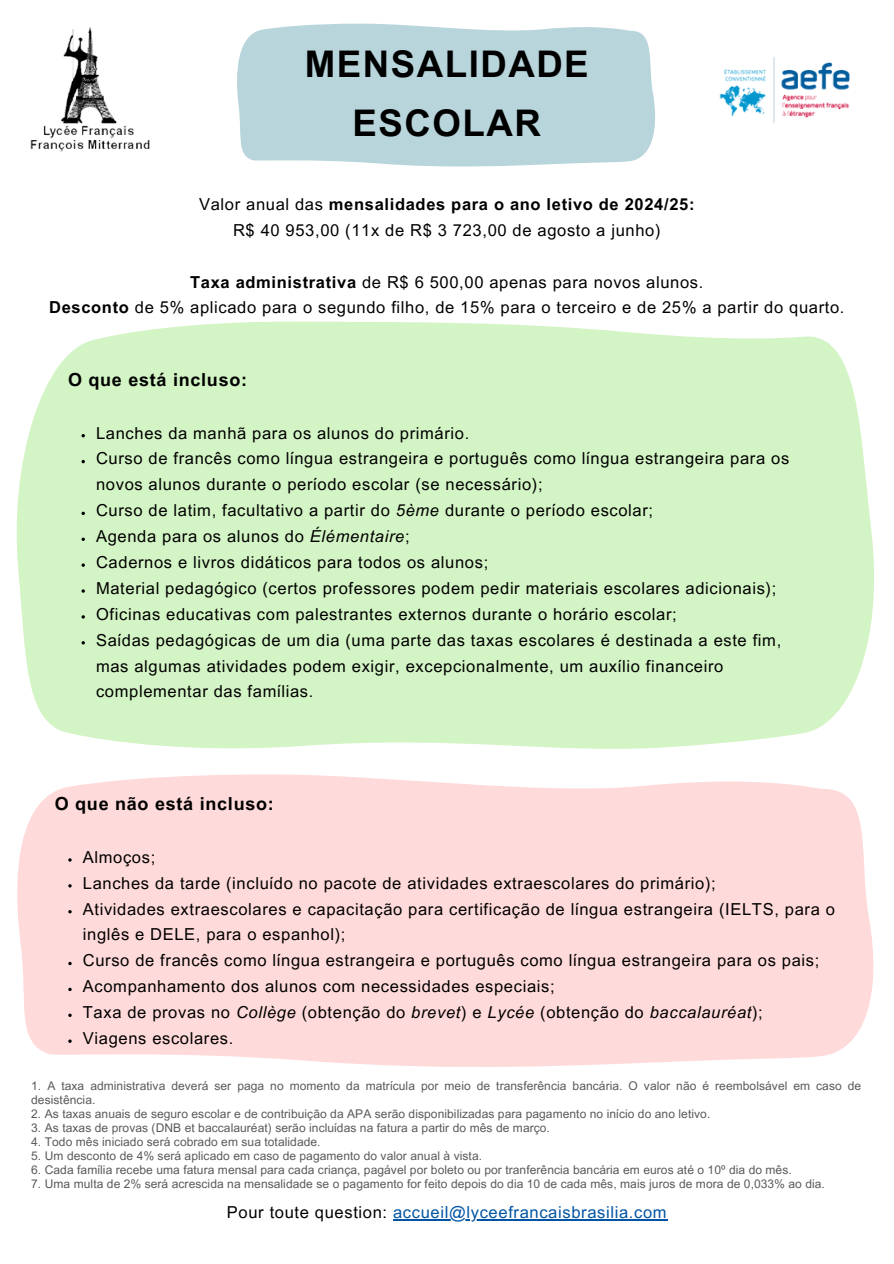
<style>
.page{position:relative;width:894px;height:1264px;background:#fff}
.page>*{position:absolute;margin:0;border:0;box-sizing:border-box;transform-origin:0 0}
.t1{font:700 36.75px/58.9px "Arial MT Pro";letter-spacing:.04em;color:#000;text-align:center}
.t2{font:700 18px "Arial MT Pro";letter-spacing:.04em;color:#000}
.t3{font:16.5px/25.8px "Arial MT Pro";letter-spacing:.04em;color:#000}
.t4{font:16.5px "Arial MT Pro";letter-spacing:.04em;color:#0054a3}
.t5{font:12px/14px "Arial MT Pro";letter-spacing:.005em;color:#595959}
.s1{font-weight:700}
.s2{font-style:italic}
.s3{color:#000}
</style>
<div class="page">
<div style="left:16px;top:321px;width:858px;height:428px;background:#d3f4c4"></div>
<svg style="left:17px;top:774px;width:857px;height:293px;background:#ffdcdc"></svg>
<svg style="left:237px;top:23px;width:418px;height:144px;background:#bcd8dd"></svg>
<svg style="left:81px;top:434px;width:4px;height:3px"></svg>
<svg style="left:81px;top:460px;width:4px;height:3px"></svg>
<svg style="left:81px;top:511px;width:4px;height:4px"></svg>
<svg style="left:81px;top:537px;width:4px;height:4px"></svg>
<svg style="left:81px;top:563px;width:4px;height:4px"></svg>
<svg style="left:81px;top:589px;width:4px;height:3px"></svg>
<svg style="left:81px;top:615px;width:4px;height:3px"></svg>
<svg style="left:81px;top:641px;width:4px;height:3px"></svg>
<svg style="left:68px;top:858px;width:4px;height:3px"></svg>
<svg style="left:68px;top:884px;width:4px;height:3px"></svg>
<svg style="left:68px;top:910px;width:4px;height:3px"></svg>
<svg style="left:68px;top:961px;width:4px;height:4px"></svg>
<svg style="left:68px;top:987px;width:4px;height:4px"></svg>
<svg style="left:68px;top:1013px;width:4px;height:3px"></svg>
<svg style="left:68px;top:1039px;width:4px;height:3px"></svg>
<hr style="left:393px;top:1219px;width:274px;height:1px;background:#0054a3">
<img style="left:30px;top:27px;width:120px;height:125px">
<img style="left:719px;top:57px;width:131px;height:66px">
<p class="t1" style="left:305px;top:39px;width:285px">MENSALIDADE<br>ESCOLAR</p>
<p class="t3" style="left:199px;top:193px;width:496px;text-align:center">Valor anual das <span class="s1">mensalidades para o ano letivo de 2024/25:<br></span>R$ 40 953,00 (11x de R$ 3 723,00 de agosto a junho)</p>
<p class="t3" style="left:49px;top:271px;width:796px;text-align:center"><span class="s1">Taxa administrativa</span> de R$ 6 500,00 apenas para novos alunos.<br><span class="s1">Desconto</span> de 5% aplicado para o segundo filho, de 15% para o terceiro e de 25% a partir do quarto.</p>
<p class="t2" style="left:68px;top:372px;width:181px">O que está incluso:</p>
<p class="t3" style="left:96px;top:422px;width:374px">Lanches da manhã para os alunos do primário.</p>
<h1 class="t3" style="left:96px;top:448px;width:694px">Curso de francês como língua estrangeira e português como língua estrangeira para os novos alunos durante o período escolar (se necessário);</h1>
<p class="t3" style="left:96px;top:499px;width:558px">Curso de latim, facultativo a partir do <span class="s2">5ème</span> durante o período escolar;</p>
<h3 class="t3" style="left:96px;top:525px;width:315px">Agenda para os alunos do <span class="s2">Élémentaire</span>;</h3>
<h3 class="t3" style="left:96px;top:551px;width:393px">Cadernos e livros didáticos para todos os alunos;</h3>
<p class="t3" style="left:96px;top:577px;width:681px">Material pedagógico (certos professores podem pedir materiais escolares adicionais);</p>
<h2 class="t3" style="left:96px;top:603px;width:582px">Oficinas educativas com palestrantes externos durante o horário escolar;</h2>
<p class="t3" style="left:96px;top:629px;width:686px">Saídas pedagógicas de um dia (uma parte das taxas escolares é destinada a este fim, mas algumas atividades podem exigir, excepcionalmente, um auxílio financeiro complementar das famílias.</p>
<p class="t2" style="left:55px;top:796px;width:220px">O que não está incluso:</p>
<p class="t3" style="left:83px;top:846px;width:74px">Almoços;</p>
<p class="t3" style="left:83px;top:872px;width:634px">Lanches da tarde (incluído no pacote de atividades extraescolares do primário);</p>
<p class="t3" style="left:83px;top:897px;width:753px">Atividades extraescolares e capacitação para certificação de língua estrangeira (IELTS, para o inglês e DELE, para o espanhol);</p>
<p class="t3" style="left:83px;top:949px;width:737px">Curso de francês como língua estrangeira e português como língua estrangeira para os pais;</p>
<h2 class="t3" style="left:83px;top:975px;width:473px">Acompanhamento dos alunos com necessidades especiais;</h2>
<p class="t3" style="left:83px;top:1001px;width:681px">Taxa de provas no <span class="s2">Collège</span> (obtenção do <span class="s2">brevet</span>) e <span class="s2">Lycée</span> (obtenção do <span class="s2">baccalauréat</span>);</p>
<p class="t3" style="left:83px;top:1027px;width:152px">Viagens escolares.</p>
<p class="t5" style="left:31px;top:1080px;width:831px">1. A taxa administrativa deverá ser paga no momento da matrícula por meio de transferência bancária. O valor não é reembolsável em caso de desistência.</p>
<p class="t5" style="left:31px;top:1108px;width:680px">2. As taxas anuais de seguro escolar e de contribuição da APA serão disponibilizadas para pagamento no início do ano letivo.</p>
<p class="t5" style="left:31px;top:1122px;width:520px">3. As taxas de provas (DNB et baccalauréat) serão incluídas na fatura a partir do mês de março.</p>
<p class="t5" style="left:31px;top:1136px;width:291px">4. Todo mês iniciado será cobrado em sua totalidade.</p>
<p class="t5" style="left:31px;top:1150px;width:452px">5. Um desconto de 4% será aplicado em caso de pagamento do valor anual à vista.</p>
<p class="t5" style="left:31px;top:1164px;width:761px">6. Cada família recebe uma fatura mensal para cada criança, pagável por boleto ou por tranferência bancária em euros até o 10º dia do mês.</p>
<p class="t5" style="left:31px;top:1178px;width:795px">7. Uma multa de 2% será acrescida na mensalidade se o pagamento for feito depois do dia 10 de cada mês, mais juros de mora de 0,033% ao dia.</p>
<p class="t4" style="left:227px;top:1206px;width:441px"><span class="s3">Pour toute question:</span> accueil@lyceefrancaisbrasilia.com</p>
</div>
